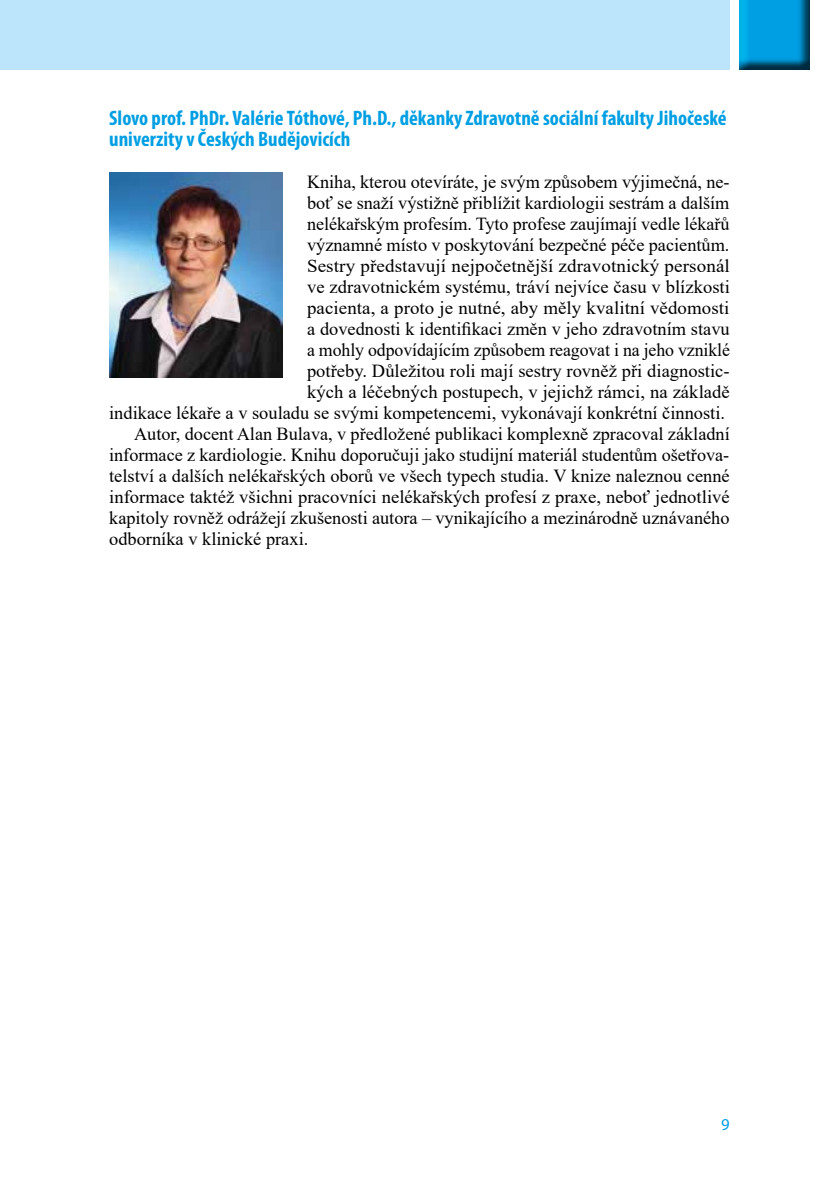
<style>
.page{position:relative;width:829px;height:1191px;background:#fff}
.page>*{position:absolute;margin:0;border:0;box-sizing:border-box;transform-origin:0 0}
.t1{font:700 condensed 21px/21px "Myriad Pro";color:#009fe3}
.t2{font:18.38px "Times New Roman";color:#000}
.t3{font:16.62px "Myriad Pro";color:#009fe3}
</style>
<div class="page">
<div style="left:0;top:0;width:729px;height:69px;background:#bce4fa"></div>
<img style="left:739px;top:0;width:70px;height:69px">
<img style="left:109px;top:172px;width:173px;height:205px">
<p class="t1" style="left:109px;top:107px;width:619px">Slovo prof. PhDr. Valérie Tóthové, Ph.D., děkanky Zdravotně sociální fakulty Jihočeské univerzity v Českých Budějovicích</p>
<p class="t2" style="left:307px;top:169px;width:424px">Kniha, kterou otevíráte, je svým způsobem výjimečná, ne-</p>
<p class="t2" style="left:307px;top:190px;width:424px">boť se snaží výstižně přiblížit kardiologii sestrám a dalším</p>
<p class="t2" style="left:307px;top:211px;width:424px">nelékařským profesím. Tyto profese zaujímají vedle lékařů</p>
<p class="t2" style="left:307px;top:232px;width:424px">významné místo v poskytování bezpečné péče pacientům.</p>
<p class="t2" style="left:307px;top:253px;width:424px">Sestry představují nejpočetnější zdravotnický personál</p>
<p class="t2" style="left:307px;top:274px;width:424px">ve zdravotnickém systému, tráví nejvíce času v blízkosti</p>
<p class="t2" style="left:307px;top:295px;width:424px">pacienta, a proto je nutné, aby měly kvalitní vědomosti</p>
<p class="t2" style="left:307px;top:316px;width:424px">a dovednosti k identifikaci změn v jeho zdravotním stavu</p>
<p class="t2" style="left:307px;top:337px;width:424px">a mohly odpovídajícím způsobem reagovat i na jeho vzniklé</p>
<p class="t2" style="left:307px;top:358px;width:424px">potřeby. Důležitou roli mají sestry rovněž při diagnostic-</p>
<p class="t2" style="left:307px;top:379px;width:424px">kých a léčebných postupech, v jejichž rámci, na základě</p>
<p class="t2" style="left:109px;top:400px;width:617px">indikace lékaře a v souladu se svými kompetencemi, vykonávají konkrétní činnosti.</p>
<p class="t2" style="left:134px;top:421px;width:597px">Autor, docent Alan Bulava, v předložené publikaci komplexně zpracoval základní</p>
<p class="t2" style="left:109px;top:442px;width:621px">informace z kardiologie. Knihu doporučuji jako studijní materiál studentům ošetřova-</p>
<p class="t2" style="left:109px;top:463px;width:622px">telství a dalších nelékařských oborů ve všech typech studia. V knize naleznou cenné</p>
<p class="t2" style="left:109px;top:484px;width:622px">informace taktéž všichni pracovníci nelékařských profesí z praxe, neboť jednotlivé</p>
<p class="t2" style="left:109px;top:505px;width:621px">kapitoly rovněž odrážejí zkušenosti autora – vynikajícího a mezinárodně uznávaného</p>
<p class="t2" style="left:109px;top:526px;width:201px">odborníka v klinické praxi.</p>
<p class="t3" style="left:721px;top:1114px;width:10px">9</p>
</div>
